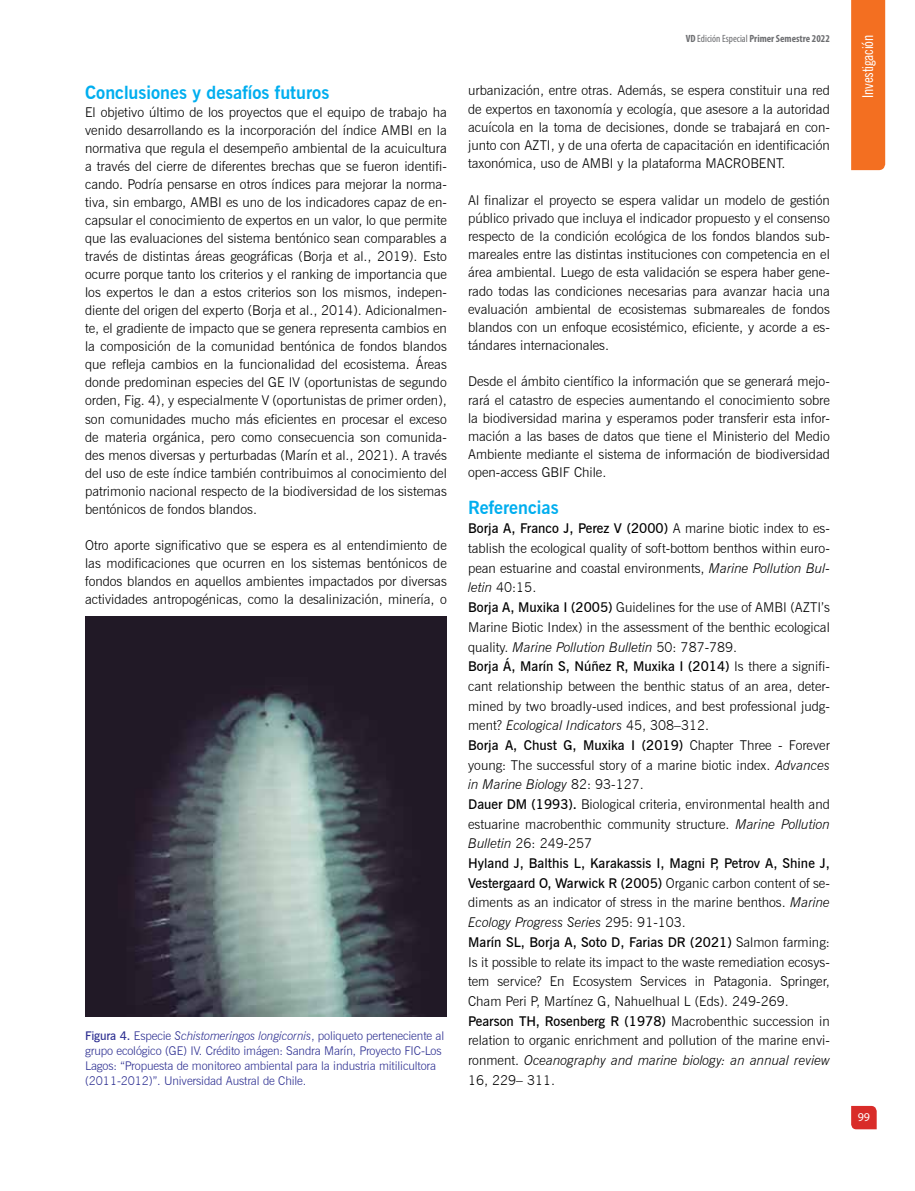
<style>
.page{position:relative;width:915px;height:1191px;background:#fff}
.page>*{position:absolute;margin:0;border:0;box-sizing:border-box;transform-origin:0 0}
.t1{font:700 18px "News Gothic BT";color:#00aeef}
.t2{font:condensed 15px "News Gothic BT";letter-spacing:-.01em;color:#fff}
.t3{font:300 13.5px/19.6px "News Gothic BT";color:#000;text-align:justify}
.t4{font:300 12px/15px "News Gothic BT";letter-spacing:-.01em;color:#2e3092}
.t5{font:12px "Myriad Pro";color:#fff}
.t6{font:700 condensed 10.5px "Myriad Pro";color:#6d6e71}
.s1{font-weight:600}
.s2{font-style:italic}
.s3{font-weight:400}
</style>
<div class="page">
<svg style="left:851px;top:1106px;width:25px;height:23px"></svg>
<img style="left:85px;top:617px;width:361px;height:399px">
<div style="left:851px;top:0;width:33px;height:170px;background:#f36f21"></div>
<h1 class="t1" style="left:85px;top:81px;width:245px">Conclusiones y desafíos futuros</h1>
<p class="t3" style="left:85px;top:103px;width:363px;line-height:18px">El objetivo último de los proyectos que el equipo de trabajo ha venido desarrollando es la incorporación del índice AMBI en la normativa que regula el desempeño ambiental de la acuicultura a través del cierre de diferentes brechas que se fueron identifi&shy;cando. Podría pensarse en otros índices para mejorar la norma&shy;tiva, sin embargo, AMBI es uno de los indicadores capaz de en&shy;capsular el conocimiento de expertos en un valor, lo que permite que las evaluaciones del sistema bentónico sean comparables a través de distintas áreas geográficas (Borja et al., 2019). Esto ocurre porque tanto los criterios y el ranking de importancia que los expertos le dan a estos criterios son los mismos, indepen&shy;diente del origen del experto (Borja et al., 2014). Adicionalmen&shy;te, el gradiente de impacto que se genera representa cambios en la composición de la comunidad bentónica de fondos blandos que refleja cambios en la funcionalidad del ecosistema. Áreas donde predominan especies del GE IV (oportunistas de segundo orden, Fig. 4), y especialmente V (oportunistas de primer orden), son comunidades mucho más eficientes en procesar el exceso de materia orgánica, pero como consecuencia son comunida&shy;des menos diversas y perturbadas (Marín et al., 2021). A través del uso de este índice también contribuimos al conocimiento del patrimonio nacional respecto de la biodiversidad de los sistemas bentónicos de fondos blandos.</p>
<p class="t3" style="left:85px;top:536px;width:363px;line-height:18px">Otro aporte significativo que se espera es al entendimiento de las modificaciones que ocurren en los sistemas bentónicos de fondos blandos en aquellos ambientes impactados por diversas actividades antropogénicas, como la desalinización, minería, o</p>
<p class="t4" style="left:85px;top:1027px;width:360px"><span class="s1">Figura 4.</span> Especie <span class="s2">Schistomeringos longicornis</span>, poliqueto perteneciente al grupo ecológico (GE) IV. Crédito imágen: Sandra Marín, Proyecto FIC-Los Lagos: “Propuesta de monitoreo ambiental para la industria mitilicultora (2011-2012)”. Universidad Austral de Chile.</p>
<p class="t6" style="left:685px;top:32px;width:146px">VD <span class="s3">Edición Especial</span> Primer Semestre 2022</p>
<p class="t3" style="left:468px;top:81px;width:363px;line-height:18.1px">urbanización, entre otras. Además, se espera constituir una red de expertos en taxonomía y ecología, que asesore a la autoridad acuícola en la toma de decisiones, donde se trabajará en con&shy;junto con AZTI, y de una oferta de capacitación en identificación taxonómica, uso de AMBI y la plataforma MACROBENT.</p>
<p class="t3" style="left:468px;top:191px;width:363px;line-height:18.1px">Al finalizar el proyecto se espera validar un modelo de gestión público privado que incluya el indicador propuesto y el consenso respecto de la condición ecológica de los fondos blandos sub&shy;mareales entre las distintas instituciones con competencia en el área ambiental. Luego de esta validación se espera haber gene&shy;rado todas las condiciones necesarias para avanzar hacia una evaluación ambiental de ecosistemas submareales de fondos blandos con un enfoque ecosistémico, eficiente, y acorde a es&shy;tándares internacionales.</p>
<p class="t3" style="left:468px;top:372px;width:363px;line-height:18.1px">Desde el ámbito científico la información que se generará mejo&shy;rará el catastro de especies aumentando el conocimiento sobre la biodiversidad marina y esperamos poder transferir esta infor&shy;mación a las bases de datos que tiene el Ministerio del Medio Ambiente mediante el sistema de información de biodiversidad open-access GBIF Chile.</p>
<h1 class="t1" style="left:468px;top:496px;width:92px">Referencias</h1>
<p class="t3" style="left:468px;top:518px;width:363px;text-align:left"><span class="s1">Borja A, Franco J, Perez V (2000)</span> A marine biotic index to es&shy;tablish the ecological quality of soft-bottom benthos within euro&shy;pean estuarine and coastal environments, <span class="s2">Marine Pollution Bul&shy;letin</span> 40:15.<br><span class="s1">Borja A, Muxika I (2005)</span> Guidelines for the use of AMBI (AZTI’s Marine Biotic Index) in the assessment of the benthic ecological quality. <span class="s2">Marine Pollution Bulletin</span> 50: 787-789.<br><span class="s1">Borja Á, Marín S, Núñez R, Muxika I (2014)</span> Is there a signifi&shy;cant relationship between the benthic status of an area, deter&shy;mined by two broadly-used indices, and best professional judg&shy;ment? <span class="s2">Ecological Indicators</span> 45, 308–312.<br><span class="s1">Borja A, Chust G, Muxika I (2019)</span> Chapter Three - Forever young: The successful story of a marine biotic index. <span class="s2">Advances in Marine Biology</span> 82: 93-127.<br><span class="s1">Dauer DM (1993).</span> Biological criteria, environmental health and estuarine macrobenthic community structure. <span class="s2">Marine Pollution Bulletin</span> 26: 249-257<br><span class="s1">Hyland J, Balthis L, Karakassis I, Magni P, Petrov A, Shine J, Vestergaard O, Warwick R (2005)</span> Organic carbon content of se&shy;diments as an indicator of stress in the marine benthos. <span class="s2">Marine Ecology Progress Series</span> 295: 91-103.<br><span class="s1">Marín SL, Borja A, Soto D, Farias DR (2021)</span> Salmon farming:<br>Is it possible to relate its impact to the waste remediation ecosys&shy;tem service? En Ecosystem Services in Patagonia. Springer, Cham Peri P, Martínez G, Nahuelhual L (Eds). 249-269.<br><span class="s1">Pearson TH, Rosenberg R (1978)</span> Macrobenthic succession in relation to organic enrichment and pollution of the marine envi&shy;ronment. <span class="s2">Oceanography and marine biology: an annual review </span>16, 229– 311.</p>
<p class="t2" style="left:858px;top:98px;width:65px;rotate:-90deg">Investigación</p>
<p class="t5" style="left:857px;top:1109px;width:14px">99</p>
</div>
